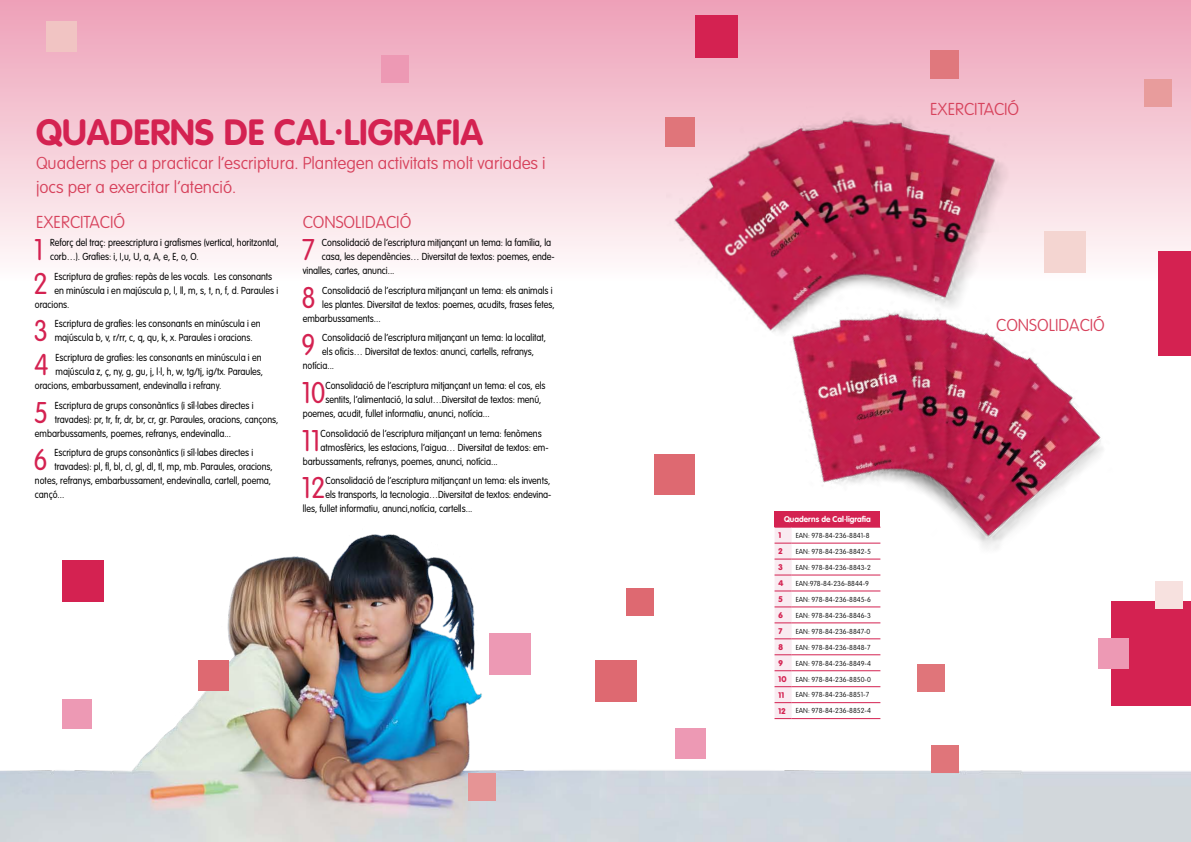
<style>
.page{position:relative;width:1191px;height:842px;background:#fff}
.page>*{position:absolute;margin:0;border:0;box-sizing:border-box;transform-origin:0 0}
.t1{font:700 36px "VAG Rounded";color:#d42251}
.t2{font:300 29.5px "VAG Rounded";color:#d42251;scale:.9 1}
.t3{font:100 17px/24px "VAG Rounded";color:#d7425c}
.t4{font:300 10px/14px "VAG Rounded";color:#000;scale:.9 1}
.t5{font:700 8.2px "VAG Rounded";color:#fff}
.t6{font:900 8.2px "VAG Rounded";color:#d42251}
.t7{font:100 7.1px "VAG Rounded";color:#000}
.s1{font-weight:900;font-size:8.2px;color:#d42251}
</style>
<div class="page">
<img style="left:0;top:534px;width:1190px;height:308px">
<div style="left:0;top:1px;width:1190px;height:281px;background:linear-gradient(to bottom,#eda0b7,#fefcfb)"></div>
<div style="left:695px;top:15px;width:43px;height:42px;background:#d42251"></div>
<div style="left:930px;top:50px;width:28px;height:29px;background:#e0787d"></div>
<div style="left:199px;top:660px;width:30px;height:31px;background:#de6971"></div>
<div style="left:62px;top:699px;width:30px;height:29px;background:#ed99b4"></div>
<div style="left:1144px;top:79px;width:28px;height:28px;background:#e89c9c"></div>
<div style="left:1111px;top:602px;width:79px;height:104px;background:#d42251"></div>
<div style="left:1158px;top:252px;width:32px;height:104px;background:#d42251"></div>
<div style="left:626px;top:588px;width:28px;height:28px;background:#de6971"></div>
<div style="left:595px;top:660px;width:42px;height:42px;background:#de6971"></div>
<div style="left:489px;top:633px;width:42px;height:42px;background:#ed99b4"></div>
<div style="left:62px;top:560px;width:42px;height:42px;background:#d42251"></div>
<div style="left:381px;top:55px;width:28px;height:28px;background:#ed99b4"></div>
<div style="left:675px;top:728px;width:30px;height:31px;background:#ed99b4"></div>
<div style="left:931px;top:746px;width:27px;height:27px;background:#e0757a"></div>
<div style="left:47px;top:21px;width:30px;height:30px;background:#f1c4c3"></div>
<div style="left:468px;top:773px;width:27px;height:27px;background:#e69495"></div>
<svg style="left:774px;top:706px;width:17px;height:13px"></svg>
<hr style="left:791px;top:718px;width:89px;height:1px;background:#d42251">
<img style="left:665px;top:104px;width:397px;height:70px">
<img style="left:651px;top:174px;width:531px;height:532px">
<h1 class="t1" style="left:36px;top:111px;width:448px">QUADERNS DE CAL·LIGRAFIA</h1>
<h3 class="t3" style="left:36px;top:151px;width:511px">Quaderns per a practicar l’escriptura. Plantegen activitats molt variades i jocs per a exercitar l’atenció.</h3>
<h3 class="t3" style="left:36px;top:210px;width:91px">EXERCITACIÓ</h3>
<h3 class="t3" style="left:303px;top:210px;width:110px">CONSOLIDACIÓ</h3>
<h2 class="t2" style="left:34px;top:233px;width:12px">1</h2>
<p class="t4" style="left:50px;top:235px;width:255px">Reforç del traç: preescriptura i grafismes (vertical, horitzontal, corb…). Grafies: i, I,u, U, a, A, e, E, o, O.</p>
<h2 class="t2" style="left:34px;top:266px;width:17px">2</h2>
<p class="t4" style="left:54px;top:269px;width:243px">Escriptura de grafies: repàs de les vocals. Les consonants</p>
<p class="t4" style="left:54px;top:283px;width:250px">en minúscula i en majúscula p, l, ll, m, s, t, n, f, d. Paraules i</p>
<p class="t4" style="left:35px;top:297px;width:40px">oracions.</p>
<h2 class="t2" style="left:34px;top:314px;width:17px">3</h2>
<p class="t4" style="left:55px;top:317px;width:230px">Escriptura de grafies: les consonants en minúscula i en majúscula b, v, r/rr, c, q, qu, k, x. Paraules i oracions.</p>
<h2 class="t2" style="left:35px;top:348px;width:17px">4</h2>
<p class="t4" style="left:56px;top:350px;width:230px">Escriptura de grafies: les consonants en minúscula i en</p>
<p class="t4" style="left:56px;top:364px;width:232px">majúscula z, ç, ny, g, gu, j, l·l, h, w, tg/tj, ig/tx. Paraules,</p>
<p class="t4" style="left:35px;top:378px;width:208px">oracions, embarbussament, endevinalla i refrany.</p>
<h2 class="t2" style="left:34px;top:395px;width:17px">5</h2>
<p class="t4" style="left:55px;top:398px;width:222px">Escriptura de grups consonàntics (i síl·labes directes i</p>
<p class="t4" style="left:55px;top:412px;width:250px">travades): pr, tr, fr, dr, br, cr, gr. Paraules, oracions, cançons,</p>
<p class="t4" style="left:35px;top:426px;width:219px">embarbussaments, poemes, refranys, endevinalla...</p>
<h2 class="t2" style="left:34px;top:443px;width:17px">6</h2>
<p class="t4" style="left:54px;top:446px;width:222px">Escriptura de grups consonàntics (i síl·labes directes i</p>
<p class="t4" style="left:54px;top:460px;width:244px">travades): pl, fl, bl, cl, gl, dl, tl, mp, mb. Paraules, oracions,</p>
<p class="t4" style="left:35px;top:474px;width:264px">notes, refranys, embarbussament, endevinalla, cartell, poema,</p>
<p class="t4" style="left:35px;top:488px;width:34px">cançó...</p>
<h2 class="t2" style="left:302px;top:233px;width:16px">7</h2>
<p class="t4" style="left:322px;top:235px;width:256px">Consolidació de l’escriptura mitjançant un tema: la família, la</p>
<p class="t4" style="left:322px;top:249px;width:260px">casa, les dependències… Diversitat de textos: poemes, ende-</p>
<p class="t4" style="left:303px;top:263px;width:104px">vinalles, cartes, anunci...</p>
<h2 class="t2" style="left:301px;top:280px;width:17px">8</h2>
<p class="t4" style="left:322px;top:283px;width:257px">Consolidació de l’escriptura mitjançant un tema: els animals i</p>
<p class="t4" style="left:322px;top:297px;width:260px">les plantes. Diversitat de textos: poemes, acudits, frases fetes,</p>
<p class="t4" style="left:303px;top:311px;width:88px">embarbussaments...</p>
<h2 class="t2" style="left:301px;top:328px;width:17px">9</h2>
<p class="t4" style="left:322px;top:331px;width:250px">Consolidació de l’escriptura mitjançant un tema: la localitat,</p>
<p class="t4" style="left:322px;top:345px;width:237px">els oficis… Diversitat de textos: anunci, cartells, refranys,</p>
<p class="t4" style="left:303px;top:359px;width:36px">notícia...</p>
<h2 class="t2" style="left:302px;top:376px;width:28px">10</h2>
<p class="t4" style="left:325px;top:378px;width:246px">Consolidació de l’escriptura mitjançant un tema: el cos, els</p>
<p class="t4" style="left:325px;top:392px;width:242px">sentits, l’alimentació, la salut…Diversitat de textos: menú,</p>
<p class="t4" style="left:303px;top:406px;width:209px">poemes, acudit, fullet informatiu, anunci, notícia...</p>
<h2 class="t2" style="left:302px;top:423px;width:22px">11</h2>
<p class="t4" style="left:320px;top:426px;width:247px">Consolidació de l’escriptura mitjançant un tema: fenòmens</p>
<p class="t4" style="left:320px;top:440px;width:255px">atmosfèrics, les estacions, l’aigua… Diversitat de textos: em-</p>
<p class="t4" style="left:303px;top:454px;width:218px">barbussaments, refranys, poemes, anunci, notícia...</p>
<h2 class="t2" style="left:302px;top:471px;width:28px">12</h2>
<p class="t4" style="left:325px;top:474px;width:251px">Consolidació de l’escriptura mitjançant un tema: els invents,</p>
<p class="t4" style="left:325px;top:488px;width:253px">els transports, la tecnologia…Diversitat de textos: endevina-</p>
<p class="t4" style="left:303px;top:502px;width:190px">lles, fullet informatiu, anunci,notícia, cartells...</p>
<h3 class="t3" style="left:930px;top:97px;width:91px">EXERCITACIÓ</h3>
<p class="t5" style="left:784px;top:515px;width:88px">Quaderns de Cal·ligrafia</p>
<p class="t6" style="left:778px;top:530px;width:4px">1</p>
<p class="t7" style="left:795px;top:531px;width:75px">EAN: 978-84-236-8841-8</p>
<p class="t6" style="left:778px;top:546px;width:6px">2</p>
<p class="t7" style="left:795px;top:547px;width:77px">EAN: 978-84-236-8842-5</p>
<p class="t6" style="left:778px;top:562px;width:6px">3</p>
<p class="t7" style="left:795px;top:563px;width:77px">EAN: 978-84-236-8843-2</p>
<p class="t6" style="left:778px;top:578px;width:6px">4</p>
<p class="t7" style="left:795px;top:579px;width:75px">EAN:978-84-236-8844-9</p>
<p class="t6" style="left:778px;top:594px;width:6px">5</p>
<p class="t7" style="left:795px;top:595px;width:77px">EAN: 978-84-236-8845-6</p>
<p class="t6" style="left:778px;top:610px;width:6px">6</p>
<p class="t7" style="left:795px;top:611px;width:77px">EAN: 978-84-236-8846-3</p>
<p class="t6" style="left:778px;top:626px;width:5px">7</p>
<p class="t7" style="left:795px;top:627px;width:76px">EAN: 978-84-236-8847-0</p>
<p class="t6" style="left:778px;top:642px;width:6px">8</p>
<p class="t7" style="left:795px;top:643px;width:76px">EAN: 978-84-236-8848-7</p>
<p class="t6" style="left:778px;top:658px;width:6px">9</p>
<p class="t7" style="left:795px;top:659px;width:77px">EAN: 978-84-236-8849-4</p>
<p class="t7" style="left:778px;top:675px;width:94px"><span class="s1">10</span> EAN: 978-84-236-8850-0</p>
<p class="t6" style="left:778px;top:690px;width:7px">11</p>
<p class="t7" style="left:795px;top:691px;width:75px">EAN: 978-84-236-8851-7</p>
<p class="t6" style="left:778px;top:706px;width:8px">12</p>
<p class="t7" style="left:795px;top:707px;width:77px">EAN: 978-84-236-8852-4</p>
<h3 class="t3" style="left:996px;top:313px;width:110px">CONSOLIDACIÓ</h3>
</div>
